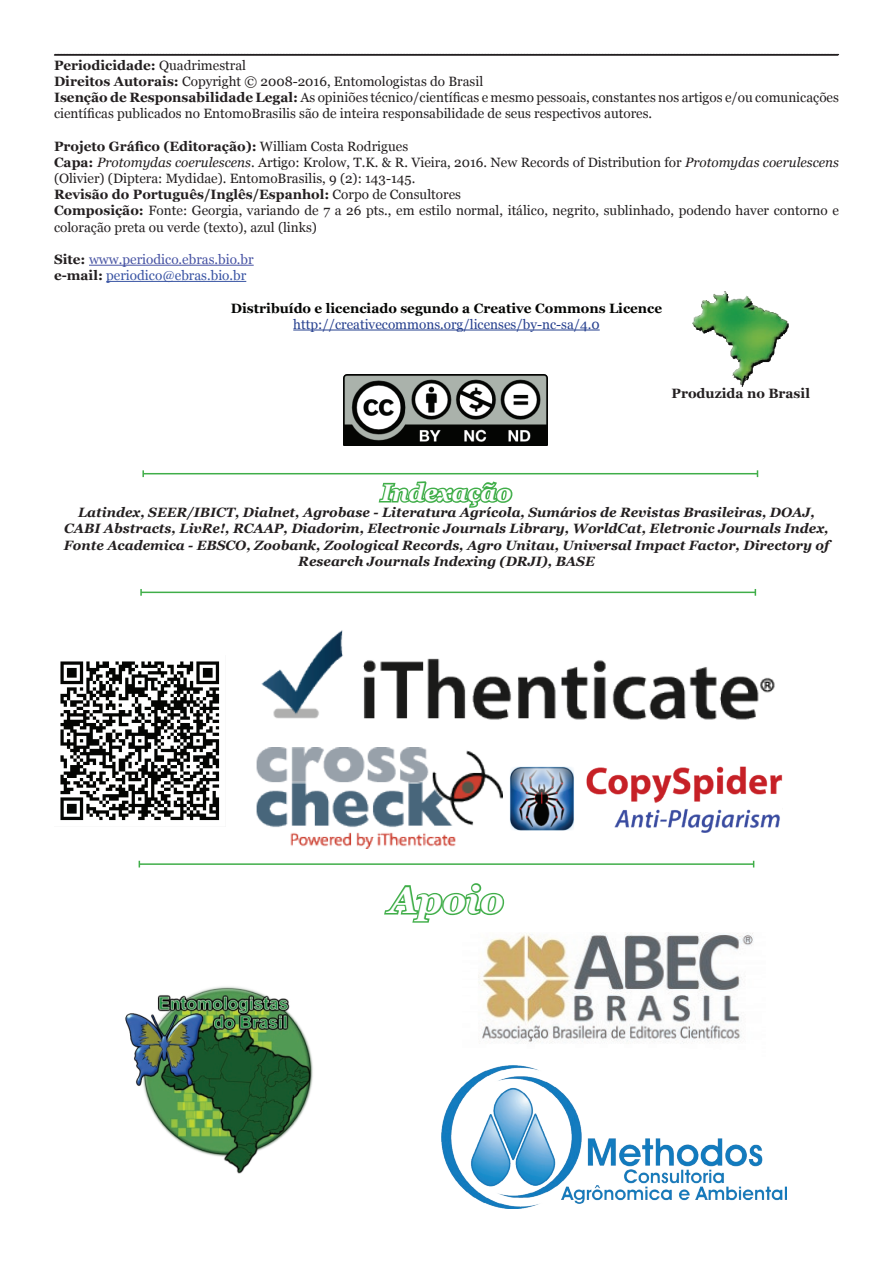
<style>
.page{position:relative;width:893px;height:1263px;background:#fff}
.page>*{position:absolute;margin:0;border:0;box-sizing:border-box;transform-origin:0 0}
.t1{font:italic 700 37.5px "Georgia";color:#fff}
.t2{font:italic 700 24px "Georgia";color:#fff}
.t3{font:13.5px/16.2px "Georgia";color:#231f20}
.t4{font:italic 700 13.5px/16.2px "Georgia";color:#231f20;text-align:center}
.t5{font:13.5px/16.2px "Georgia";color:#4652a3}
.t6{font:700 13.5px "Georgia";color:#040503}
.t7{font:13.5px "Georgia";color:#253f8e}
.t8{font:700 13.5px "Georgia";color:#231f20}
.s1{font-weight:700}
.s2{font-style:italic}
.s3{font-weight:700;color:#231f20}
.s4{color:#3853a3}
</style>
<div class="page">
<img style="left:693px;top:291px;width:96px;height:96px">
<svg style="left:54px;top:54px;width:785px;height:2px;background:#3c3839"></svg>
<hr style="left:89px;top:265px;width:165px;height:1px;background:#4652a3">
<hr style="left:106px;top:281px;width:140px;height:1px;background:#3853a3">
<hr style="left:293px;top:330px;width:307px;height:1px;background:#253f8e">
<svg style="left:384px;top:883px;width:121px;height:40px"></svg>
<svg style="left:377px;top:474px;width:138px;height:34px"></svg>
<hr style="left:139px;top:863px;width:615px;height:2px;background:#40ae49">
<hr style="left:143px;top:473px;width:614px;height:1px;background:#40ae49">
<svg style="left:142px;top:470px;width:2px;height:7px"></svg>
<img style="left:60px;top:661px;width:160px;height:160px">
<img style="left:510px;top:766px;width:272px;height:67px">
<hr style="left:141px;top:592px;width:614px;height:1px;background:#40ae49">
<svg style="left:140px;top:589px;width:2px;height:7px"></svg>
<img style="left:125px;top:986px;width:188px;height:188px">
<img style="left:343px;top:374px;width:204px;height:72px">
<img style="left:441px;top:1065px;width:346px;height:144px">
<img style="left:261px;top:630px;width:514px;height:90px">
<img style="left:478px;top:932px;width:275px;height:112px">
<img style="left:256px;top:747px;width:246px;height:102px">
<p class="t3" style="left:54px;top:57px;width:786px"><span class="s1">Periodicidade:</span> Quadrimestral<br><span class="s1">Direitos Autorais:</span> Copyright © 2008-2016, Entomologistas do Brasil<br><span class="s1">Isenção de Responsabilidade Legal:</span> As opiniões técnico/científicas e mesmo pessoais, constantes nos artigos e/ou comunicações científicas publicados no EntomoBrasilis são de inteira responsabilidade de seus respectivos autores.</p>
<p class="t3" style="left:54px;top:138px;width:786px"><span class="s1">Projeto Gráfico (Editoração):</span> William Costa Rodrigues<br><span class="s1">Capa:</span> <span class="s2">Protomydas coerulescens</span>. Artigo: Krolow, T.K. &amp; R. Vieira, 2016. New Records of Distribution for <span class="s2">Protomydas coerulescens </span>(Olivier) (Diptera: Mydidae). EntomoBrasilis, 9 (2): 143-145.<br><span class="s1">Revisão do Português/Inglês/Espanhol:</span> Corpo de Consultores<br><span class="s1">Composição:</span> Fonte: Georgia, variando de 7 a 26 pts., em estilo normal, itálico, negrito, sublinhado, podendo haver contorno e coloração preta ou verde (texto), azul (links)</p>
<p class="t5" style="left:54px;top:252px;width:201px"><span class="s3">Site:</span> www.periodico.ebras.bio.br <span class="s3">e-mail:</span> <span class="s4">periodico@ebras.bio.br</span></p>
<p class="t6" style="left:231px;top:299px;width:433px">Distribuído e licenciado segundo a Creative Commons Licence</p>
<p class="t7" style="left:293px;top:316px;width:308px">http://creativecommons.org/licenses/by-nc-sa/4.0</p>
<p class="t8" style="left:671px;top:385px;width:140px">Produzida no Brasil</p>
<h2 class="t2" style="left:381px;top:477px;width:132px">Indexação</h2>
<p class="t4" style="left:64px;top:504px;width:767px">Latindex, SEER/IBICT, Dialnet, Agrobase - Literatura Agrícola, Sumários de Revistas Brasileiras, DOAJ, CABI Abstracts, LivRe!, RCAAP, Diadorim, Electronic Journals Library, WorldCat, Eletronic Journals Index, Fonte Academica - EBSCO, Zoobank, Zoological Records, Agro Unitau, Universal Impact Factor, Directory of Research Journals Indexing (DRJI), BASE</p>
<h1 class="t1" style="left:389px;top:876px;width:116px">Apoio</h1>
</div>
